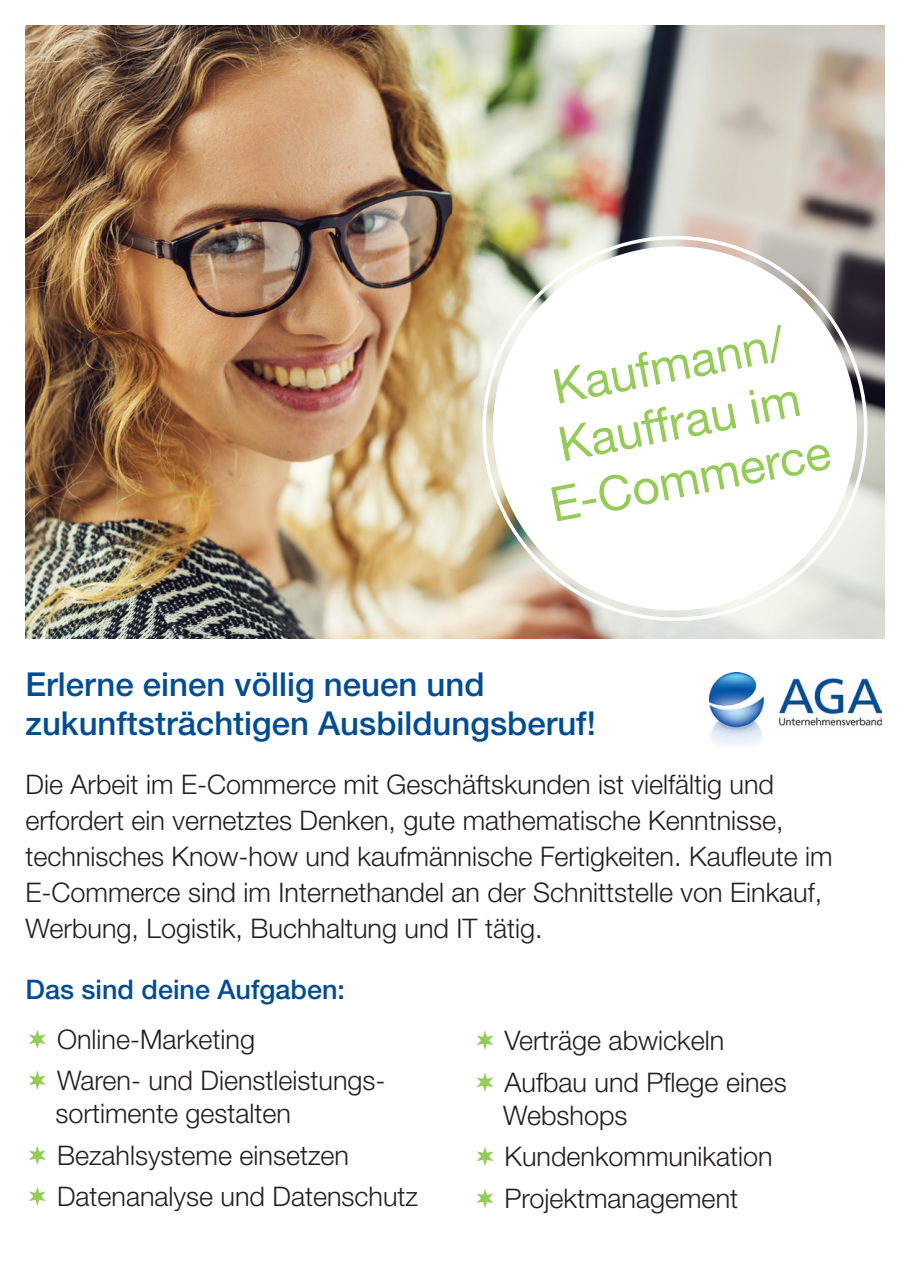
<style>
.page{position:relative;width:910px;height:1276px;background:#fff}
.page>*{position:absolute;margin:0;border:0;box-sizing:border-box;transform-origin:0 0}
.t1{font:48px/57.6px "Helvetica Neue LT Pro";color:#95cb58;text-align:center}
.t2{font:500 33px/39.6px "Helvetica Neue LT Pro";color:#014d95}
.t3{font:300 27px/36px "Helvetica Neue LT Pro";color:#231f20}
.t4{font:500 27px "Helvetica Neue LT Pro";color:#014d95}
</style>
<div class="page">
<img style="left:26px;top:26px;width:858px;height:612px">
<div style="left:493px;top:246px;width:364px;height:364px;background:#fff;border-radius:50%"></div>
<img style="left:709px;top:672px;width:173px;height:73px">
<p class="t1" style="left:523px;top:363px;width:286px;rotate:-11deg">Kaufmann/<br>Kauffrau im<br>E-Commerce</p>
<p class="t2" style="left:26px;top:663px;width:572px">Erlerne einen völlig neuen und zukunftsträchtigen Ausbildungsberuf!</p>
<p class="t3" style="left:26px;top:765px;width:750px">Die Arbeit im E-Commerce mit Geschäftskunden ist vielfältig und</p>
<p class="t3" style="left:26px;top:801px;width:809px">erfordert ein vernetztes Denken, gute mathematische Kenntnisse, technisches Know-how und kaufmännische Fertigkeiten. Kaufleute im E-Commerce sind im Internethandel an der Schnittstelle von Einkauf, Werbung, Logistik, Buchhaltung und IT tätig.</p>
<p class="t4" style="left:26px;top:973px;width:321px">Das sind deine Aufgaben:</p>
<p class="t3" style="left:57px;top:1020px;width:200px">Online-Marketing</p>
<p class="t3" style="left:56px;top:1063px;width:332px;line-height:33px">Waren- und Dienstleistungs&shy;sortimente gestalten</p>
<p class="t3" style="left:57px;top:1136px;width:294px">Bezahlsysteme einsetzen</p>
<p class="t3" style="left:57px;top:1178px;width:363px">Datenanalyse und Datenschutz</p>
<p class="t3" style="left:505px;top:1022px;width:221px">Verträge abwickeln</p>
<p class="t3" style="left:503px;top:1065px;width:285px;line-height:33px">Aufbau und Pflege eines<br>Webshops</p>
<p class="t3" style="left:505px;top:1138px;width:270px">Kundenkommunikation</p>
<p class="t3" style="left:505px;top:1179px;width:235px">Projektmanagement</p>
</div>
